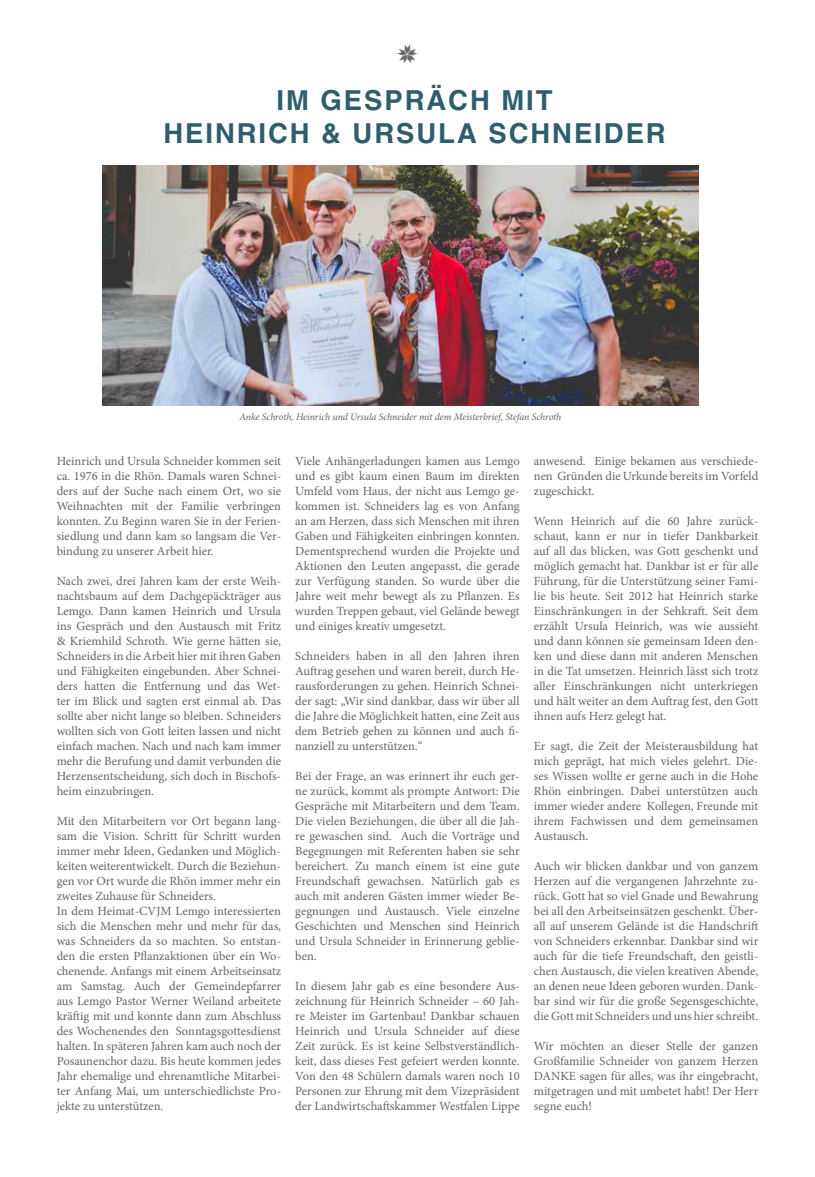
<style>
.page{position:relative;width:815px;height:1177px;background:#fff}
.page>*{position:absolute;margin:0;border:0;box-sizing:border-box;transform-origin:0 0}
.t1{font:700 27.5px "Helvetica";letter-spacing:.07em;color:#2e5e6b}
.t2{font:12.5px/15px "Minion Pro";color:#636466;text-align:justify}
.t3{font:italic 10px "Minion Pro";letter-spacing:-.01em;color:#636466}
</style>
<div class="page">
<img style="left:102px;top:165px;width:597px;height:240px">
<img style="left:398px;top:44px;width:19px;height:20px">
<h1 class="t1" style="left:277px;top:83px;width:263px">IM GESPRÄCH MIT</h1>
<h1 class="t1" style="left:163px;top:116px;width:19px">HEINRICH</h1>
<h1 class="t1" style="left:321px;top:116px;width:53px">&amp; URSU</h1>
<h1 class="t1" style="left:438px;top:116px;width:71px">LA SCHNEIDER</h1>
<p class="t3" style="left:239px;top:409px;width:323px">Anke Schroth, Heinrich und Ursula Schneider mit dem Meisterbrief, Stefan Schroth</p>
<p class="t2" style="left:57px;top:453px;width:226px">Heinrich und Ursula Schneider kommen seit ca. 1976 in die Rhön. Damals waren Schnei&shy;ders auf der Suche nach einem Ort, wo sie Weihnachten mit der Familie verbringen konnten. Zu Beginn waren Sie in der Ferien&shy;siedlung und dann kam so langsam die Ver&shy;bindung zu unserer Arbeit hier.</p>
<p class="t2" style="left:57px;top:573px;width:226px">Nach zwei, drei Jahren kam der erste Weih&shy;nachtsbaum auf dem Dachgepäckträger aus Lemgo. Dann kamen Heinrich und Ursula ins Gespräch und den Austausch mit Fritz &amp; Kriemhild Schroth. Wie gerne hätten sie, Schneiders in die Arbeit hier mit ihren Gaben und Fähigkeiten eingebunden. Aber Schnei&shy;ders hatten die Entfernung und das Wet&shy;ter im Blick und sagten erst einmal ab. Das sollte aber nicht lange so bleiben. Schneiders wollten sich von Gott leiten lassen und nicht einfach machen. Nach und nach kam immer mehr die Berufung und damit verbunden die Herzensentscheidung, sich doch in Bischofs&shy;heim einzubringen.</p>
<p class="t2" style="left:57px;top:813px;width:226px;text-align:left">Mit den Mitarbeitern vor Ort begann lang&shy;sam die Vision. Schritt für Schritt wurden immer mehr Ideen, Gedanken und Möglich&shy;keiten weiterentwickelt. Durch die Beziehun&shy;gen vor Ort wurde die Rhön immer mehr ein zweites Zuhause für Schneiders.<br>In dem Heimat-CVJM Lemgo interessierten sich die Menschen mehr und mehr für das, was Schneiders da so machten. So entstan&shy;den die ersten Pflanzaktionen über ein Wo&shy;chenende. Anfangs mit einem Arbeitseinsatz am Samstag. Auch der Gemeindepfarrer aus Lemgo Pastor Werner Weiland arbeitete kräftig mit und konnte dann zum Abschluss des Wochenendes den Sonntagsgottesdienst halten. In späteren Jahren kam auch noch der Posaunenchor dazu. Bis heute kommen jedes Jahr ehemalige und ehrenamtliche Mitarbei&shy;ter Anfang Mai, um unterschiedlichste Pro&shy;jekte zu unterstützen.</p>
<p class="t2" style="left:295px;top:453px;width:226px">Viele Anhängerladungen kamen aus Lemgo und es gibt kaum einen Baum im direkten Umfeld vom Haus, der nicht aus Lemgo ge&shy;kommen ist. Schneiders lag es von Anfang an am Herzen, dass sich Menschen mit ihren Gaben und Fähigkeiten einbringen konnten.<br>Dementsprechend wurden die Projekte und Aktionen den Leuten angepasst, die gerade zur Verfügung standen. So wurde über die Jahre weit mehr bewegt als zu Pflanzen. Es wurden Treppen gebaut, viel Gelände bewegt und einiges kreativ umgesetzt.</p>
<p class="t2" style="left:295px;top:648px;width:226px">Schneiders haben in all den Jahren ihren Auftrag gesehen und waren bereit, durch He&shy;rausforderungen zu gehen. Heinrich Schnei&shy;der sagt: „Wir sind dankbar, dass wir über all die Jahre die Möglichkeit hatten, eine Zeit aus dem Betrieb gehen zu können und auch fi&shy;nanziell zu unterstützen.“</p>
<p class="t2" style="left:295px;top:768px;width:226px">Bei der Frage, an was erinnert ihr euch ger&shy;ne zurück, kommt als prompte Antwort: Die Gespräche mit Mitarbeitern und dem Team.<br>Die vielen Beziehungen, die über all die Jah&shy;re gewaschen sind. Auch die Vorträge und Begegnungen mit Referenten haben sie sehr bereichert. Zu manch einem ist eine gute Freundschaft gewachsen. Natürlich gab es auch mit anderen Gästen immer wieder Be&shy;gegnungen und Austausch. Viele einzelne Geschichten und Menschen sind Heinrich und Ursula Schneider in Erinnerung geblie&shy;ben.</p>
<p class="t2" style="left:295px;top:978px;width:226px">In diesem Jahr gab es eine besondere Aus&shy;zeichnung für Heinrich Schneider – 60 Jah&shy;re Meister im Gartenbau! Dankbar schauen Heinrich und Ursula Schneider auf diese Zeit zurück. Es ist keine Selbstverständlich&shy;keit, dass dieses Fest gefeiert werden konnte.<br>Von den 48 Schülern damals waren noch 10<br>Personen zur Ehrung mit dem Vizepräsident der Landwirtschaftskammer Westfalen Lippe</p>
<p class="t2" style="left:534px;top:453px;width:226px">anwesend. Einige bekamen aus verschiede&shy;nen Gründen die Urkunde bereits im Vorfeld zugeschickt.</p>
<p class="t2" style="left:534px;top:513px;width:226px">Wenn Heinrich auf die 60 Jahre zurück&shy;schaut, kann er nur in tiefer Dankbarkeit auf all das blicken, was Gott geschenkt und möglich gemacht hat. Dankbar ist er für alle Führung, für die Unterstützung seiner Fami&shy;lie bis heute. Seit 2012 hat Heinrich starke Einschränkungen in der Sehkraft. Seit dem erzählt Ursula Heinrich, was wie aussieht und dann können sie gemeinsam Ideen den&shy;ken und diese dann mit anderen Menschen in die Tat umsetzen. Heinrich lässt sich trotz aller Einschränkungen nicht unterkriegen und hält weiter an dem Auftrag fest, den Gott ihnen aufs Herz gelegt hat.</p>
<p class="t2" style="left:534px;top:738px;width:226px">Er sagt, die Zeit der Meisterausbildung hat mich geprägt, hat mich vieles gelehrt. Die&shy;ses Wissen wollte er gerne auch in die Hohe Rhön einbringen. Dabei unterstützen auch immer wieder andere Kollegen, Freunde mit ihrem Fachwissen und dem gemeinsamen Austausch.</p>
<p class="t2" style="left:534px;top:858px;width:226px">Auch wir blicken dankbar und von ganzem Herzen auf die vergangenen Jahrzehnte zu&shy;rück. Gott hat so viel Gnade und Bewahrung bei all den Arbeitseinsätzen geschenkt. Über&shy;all auf unserem Gelände ist die Handschrift von Schneiders erkennbar. Dankbar sind wir auch für die tiefe Freundschaft, den geistli&shy;chen Austausch, die vielen kreativen Abende, an denen neue Ideen geboren wurden. Dank&shy;bar sind wir für die große Segensgeschichte, die Gott mit Schneiders und uns hier schreibt.</p>
<p class="t2" style="left:534px;top:1038px;width:226px">Wir möchten an dieser Stelle der ganzen Großfamilie Schneider von ganzem Herzen DANKE sagen für alles, was ihr eingebracht, mitgetragen und mit umbetet habt! Der Herr segne euch!</p>
</div>
